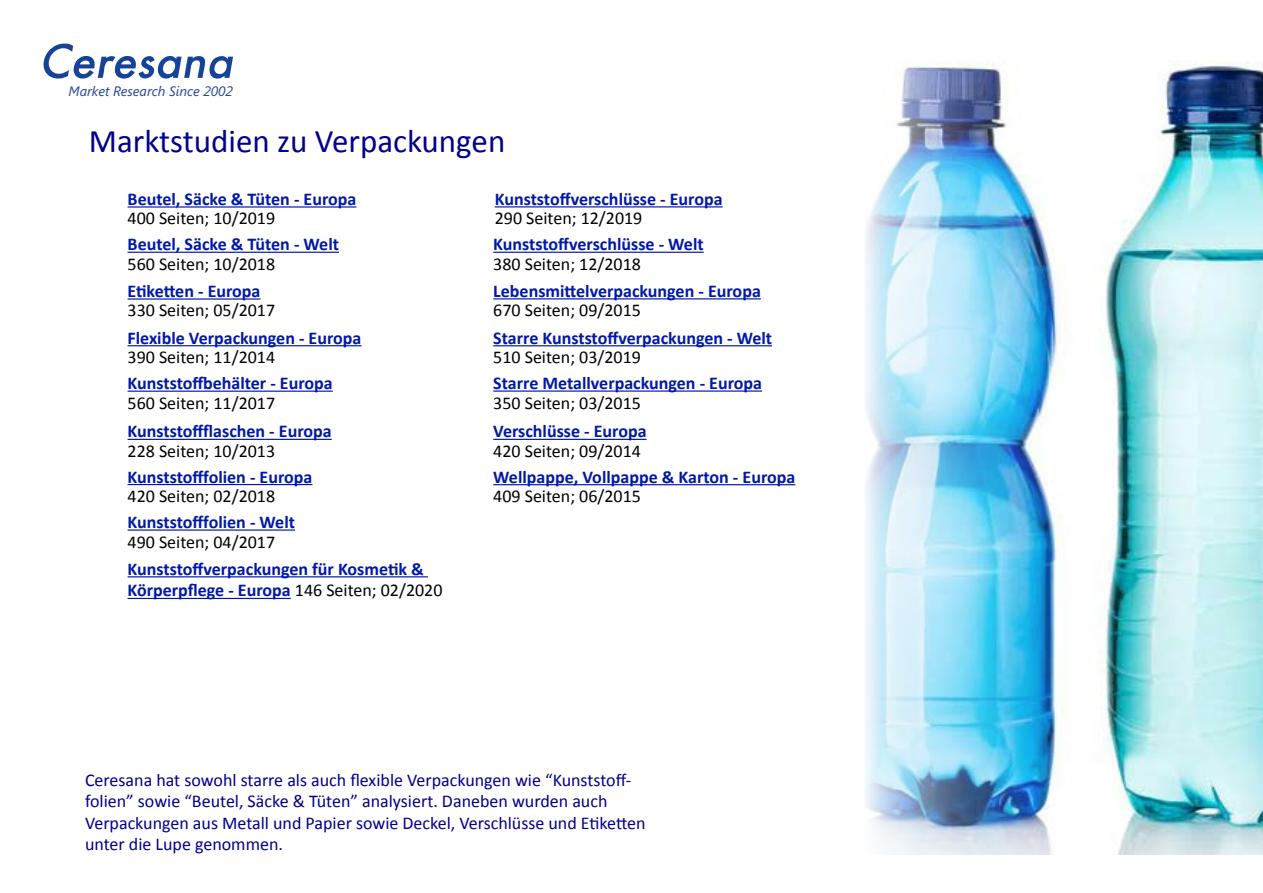
<style>
.page{position:relative;width:1263px;height:893px;background:#fff}
.page>*{position:absolute;margin:0;border:0;box-sizing:border-box;transform-origin:0 0}
.t1{font:33px "Calibri";color:#00008b}
.t2{font:700 18px/21.6px "Calibri";color:#0018a8}
.t3{font:18px "Calibri";color:#000}
.t4{font:18px/21.6px "Calibri";color:#00008b}
.t5{font:italic 13.65px "Segoe UI";color:#254696}
.s1{font-weight:400;color:#000}
</style>
<div class="page">
<hr style="left:493px;top:390px;width:269px;height:2px;background:#0018a8">
<hr style="left:128px;top:529px;width:167px;height:2px;background:#0018a8">
<hr style="left:493px;top:439px;width:154px;height:1px;background:#0018a8">
<hr style="left:128px;top:345px;width:233px;height:1px;background:#0018a8">
<hr style="left:128px;top:439px;width:137px;height:1px;background:#0018a8">
<hr style="left:265px;top:439px;width:67px;height:1px;background:#0018a8">
<hr style="left:493px;top:252px;width:211px;height:1px;background:#0018a8">
<hr style="left:493px;top:484px;width:302px;height:1px;background:#0018a8">
<hr style="left:493px;top:298px;width:268px;height:1px;background:#0018a8">
<hr style="left:128px;top:298px;width:133px;height:2px;background:#0018a8">
<hr style="left:495px;top:206px;width:228px;height:1px;background:#0018a8">
<hr style="left:128px;top:252px;width:211px;height:1px;background:#0018a8">
<hr style="left:128px;top:484px;width:184px;height:1px;background:#0018a8">
<hr style="left:128px;top:206px;width:228px;height:2px;background:#0018a8">
<hr style="left:128px;top:391px;width:205px;height:1px;background:#0018a8">
<hr style="left:493px;top:345px;width:279px;height:1px;background:#0018a8">
<svg style="left:43px;top:43px;width:190px;height:36px"></svg>
<img style="left:866px;top:61px;width:397px;height:794px">
<hr style="left:128px;top:576px;width:300px;height:1px;background:#0018a8">
<hr style="left:128px;top:598px;width:163px;height:1px;background:#0018a8">
<p class="t5" style="left:68px;top:82px;width:166px">Market Research Since 2002</p>
<h1 class="t1" style="left:89px;top:120px;width:418px">Marktstudien zu Verpackungen</h1>
<p class="t2" style="left:128px;top:188px;width:230px">Beutel, Säcke &amp; Tüten - Europa</p>
<p class="t3" style="left:128px;top:207px;width:149px">400 Seiten; 10/2019</p>
<p class="t2" style="left:495px;top:188px;width:229px">Kunststoffverschlüsse - Europa</p>
<p class="t3" style="left:495px;top:207px;width:149px">290 Seiten; 12/2019</p>
<p class="t2" style="left:128px;top:233px;width:213px">Beutel, Säcke &amp; Tüten - Welt</p>
<p class="t3" style="left:128px;top:252px;width:149px">560 Seiten; 10/2018</p>
<p class="t2" style="left:493px;top:233px;width:212px">Kunststoffverschlüsse - Welt</p>
<p class="t3" style="left:493px;top:252px;width:149px">380 Seiten; 12/2018</p>
<p class="t2" style="left:128px;top:280px;width:134px">Etiketten - Europa</p>
<p class="t3" style="left:128px;top:299px;width:149px">330 Seiten; 05/2017</p>
<p class="t2" style="left:493px;top:280px;width:269px">Lebensmittelverpackungen - Europa</p>
<p class="t3" style="left:493px;top:299px;width:149px">670 Seiten; 09/2015</p>
<p class="t2" style="left:128px;top:327px;width:235px">Flexible Verpackungen - Europa</p>
<p class="t3" style="left:128px;top:346px;width:149px">390 Seiten; 11/2014</p>
<p class="t2" style="left:493px;top:327px;width:280px">Starre Kunststoffverpackungen - Welt</p>
<p class="t3" style="left:493px;top:346px;width:149px">510 Seiten; 03/2019</p>
<p class="t2" style="left:128px;top:372px;width:207px">Kunststoffbehälter - Europa</p>
<p class="t3" style="left:128px;top:391px;width:149px">560 Seiten; 11/2017</p>
<p class="t2" style="left:493px;top:372px;width:270px">Starre Metallverpackungen - Europa</p>
<p class="t3" style="left:493px;top:391px;width:149px">350 Seiten; 03/2015</p>
<p class="t2" style="left:128px;top:420px;width:206px">Kunststoffflaschen - Europa</p>
<p class="t3" style="left:128px;top:439px;width:149px">228 Seiten; 10/2013</p>
<p class="t2" style="left:493px;top:420px;width:155px">Verschlüsse - Europa</p>
<p class="t3" style="left:493px;top:439px;width:149px">420 Seiten; 09/2014</p>
<p class="t2" style="left:128px;top:466px;width:186px">Kunststofffolien - Europa</p>
<p class="t3" style="left:128px;top:485px;width:149px">420 Seiten; 02/2018</p>
<p class="t2" style="left:493px;top:466px;width:304px">Wellpappe, Vollpappe &amp; Karton - Europa</p>
<p class="t3" style="left:493px;top:485px;width:149px">409 Seiten; 06/2015</p>
<p class="t2" style="left:128px;top:511px;width:169px">Kunststofffolien - Welt</p>
<p class="t3" style="left:128px;top:530px;width:149px">490 Seiten; 04/2017</p>
<p class="t2" style="left:128px;top:558px;width:316px">Kunststoffverpackungen für Kosmetik &amp;<br>Körperpflege - Europa <span class="s1">146 Seiten; 02/2020</span></p>
<p class="t4" style="left:85px;top:769px;width:562px">Ceresana hat sowohl starre als auch flexible Verpackungen wie “Kunststoff&shy;folien” sowie “Beutel, Säcke &amp; Tüten” analysiert. Daneben wurden auch Verpackungen aus Metall und Papier sowie Deckel, Verschlüsse und Etiketten unter die Lupe genommen.</p>
</div>
